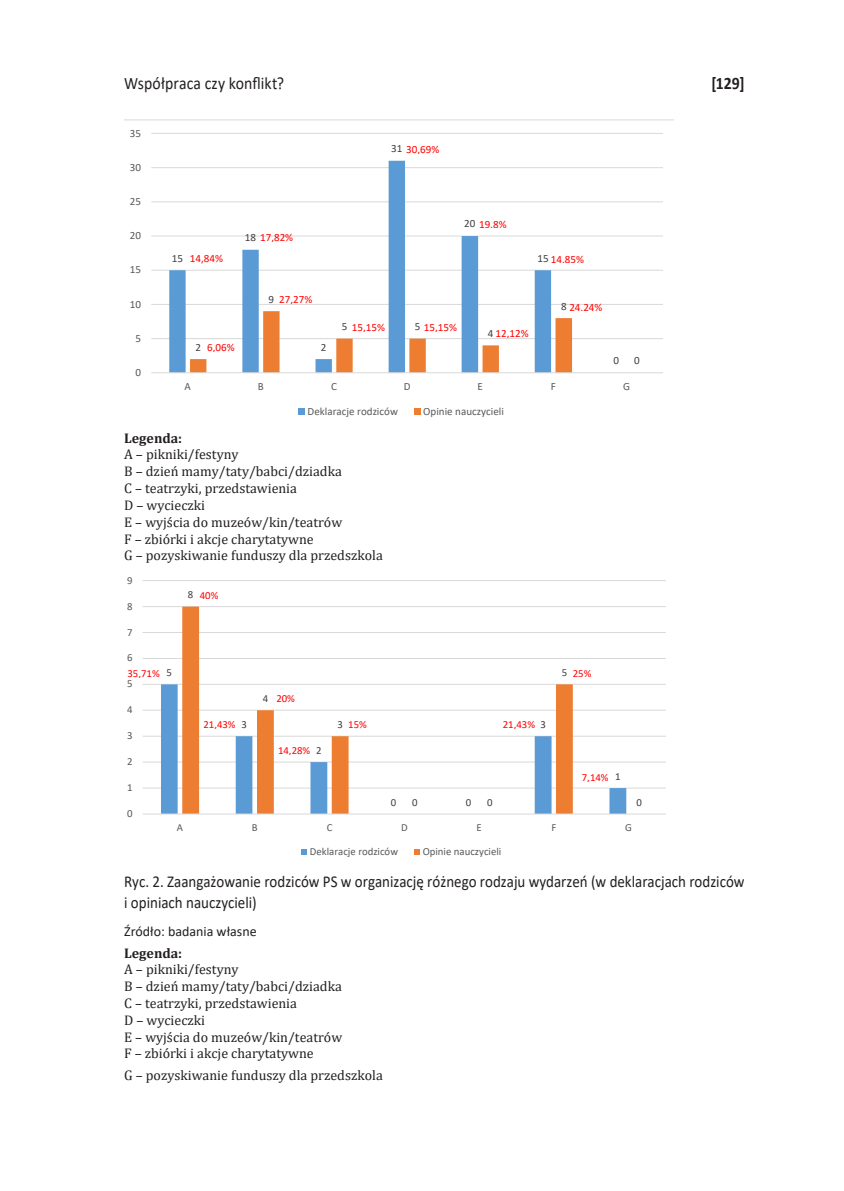
<style>
.page{position:relative;width:844px;height:1191px;background:#fff}
.page>*{position:absolute;margin:0;border:0;box-sizing:border-box;transform-origin:0 0}
.t1{font:17.5px "Calibri";letter-spacing:.005em;color:#231f20;scale:.9 1}
.t2{font:700 17.5px "Calibri";color:#231f20;scale:.9 1}
.t3{font:16.62px/21px "Calibri";color:#231f20;scale:.9 1}
.t4{font:14px/16.8px "Cambria";color:#231f20}
.t5{font:14px "Calibri";color:#231f20}
.t6{font:700 14px "Cambria";color:#231f20}
.t7{font:11.03px "Calibri";color:#f00}
.t8{font:11.03px "Calibri";color:#595959}
.t9{font:11.03px "Calibri";color:#404040}
.t10{font:10.85px "Calibri";color:#595959}
.t11{font:10.85px "Calibri";color:#f00}
.t12{font:10.85px "Calibri";color:#404040}
.s1{color:#404040}
</style>
<div class="page">
<svg style="left:124px;top:120px;width:549px;height:295px"></svg>
<svg style="left:142px;top:580px;width:524px;height:275px"></svg>
<p class="t1" style="left:124px;top:71px;width:179px">Współpraca czy konflikt?</p>
<p class="t2" style="left:711px;top:71px;width:38px">[129]</p>
<p class="t8" style="left:130px;top:125px;width:13px">35</p>
<p class="t8" style="left:130px;top:159px;width:13px">30</p>
<p class="t8" style="left:130px;top:194px;width:13px">25</p>
<p class="t8" style="left:130px;top:228px;width:13px">20</p>
<p class="t8" style="left:130px;top:262px;width:13px">15</p>
<p class="t8" style="left:130px;top:296px;width:13px">10</p>
<p class="t8" style="left:135px;top:330px;width:7px">5</p>
<p class="t8" style="left:135px;top:364px;width:7px">0</p>
<p class="t7" style="left:391px;top:142px;width:50px"><span class="s1">31</span> 30,69%</p>
<p class="t9" style="left:172px;top:250px;width:13px">15</p>
<p class="t7" style="left:190px;top:251px;width:35px">14,84%</p>
<p class="t7" style="left:245px;top:230px;width:50px"><span class="s1">18</span> 17,82%</p>
<p class="t9" style="left:268px;top:291px;width:7px">9</p>
<p class="t7" style="left:279px;top:292px;width:35px">27,27%</p>
<p class="t9" style="left:195px;top:339px;width:7px">2</p>
<p class="t7" style="left:207px;top:340px;width:29px">6,06%</p>
<p class="t9" style="left:321px;top:339px;width:7px">2</p>
<p class="t7" style="left:464px;top:216px;width:44px"><span class="s1">20</span> 19,8%</p>
<p class="t7" style="left:537px;top:251px;width:48px"><span class="s1">15</span> 14,85%</p>
<p class="t7" style="left:341px;top:319px;width:45px"><span class="s1">5</span> 15,15%</p>
<p class="t7" style="left:414px;top:319px;width:44px"><span class="s1">5</span> 15,15%</p>
<p class="t7" style="left:488px;top:326px;width:42px"><span class="s1">4</span> 12,12%</p>
<p class="t7" style="left:561px;top:299px;width:43px"><span class="s1">8</span> 24,24%</p>
<p class="t9" style="left:613px;top:353px;width:7px">0</p>
<p class="t9" style="left:634px;top:353px;width:7px">0</p>
<p class="t8" style="left:184px;top:379px;width:8px">A</p>
<p class="t8" style="left:258px;top:379px;width:8px">B</p>
<p class="t8" style="left:331px;top:379px;width:7px">C</p>
<p class="t8" style="left:403px;top:379px;width:8px">D</p>
<p class="t8" style="left:477px;top:379px;width:7px">E</p>
<p class="t8" style="left:550px;top:379px;width:7px">F</p>
<p class="t8" style="left:623px;top:379px;width:8px">G</p>
<p class="t8" style="left:307px;top:403px;width:92px">Deklaracje rodziców</p>
<p class="t8" style="left:423px;top:403px;width:82px">Opinie nauczycieli</p>
<p class="t6" style="left:124px;top:428px;width:60px">Legenda:</p>
<p class="t4" style="left:124px;top:446px;width:260px">A – pikniki/festyny<br>B – dzień mamy/taty/babci/dziadka<br>C – teatrzyki, przedstawienia<br>D – wycieczki<br>E – wyjścia do muzeów/kin/teatrów<br>F – zbiórki i akcje charytatywne<br>G – pozyskiwanie funduszy dla przedszkola</p>
<p class="t10" style="left:127px;top:572px;width:7px">9</p>
<p class="t10" style="left:127px;top:598px;width:7px">8</p>
<p class="t10" style="left:127px;top:624px;width:7px">7</p>
<p class="t10" style="left:127px;top:650px;width:7px">6</p>
<p class="t12" style="left:166px;top:665px;width:7px">5</p>
<p class="t11" style="left:127px;top:666px;width:34px">35,71%</p>
<p class="t10" style="left:127px;top:676px;width:7px">5</p>
<p class="t10" style="left:127px;top:702px;width:7px">4</p>
<p class="t10" style="left:127px;top:728px;width:7px">3</p>
<p class="t10" style="left:127px;top:754px;width:7px">2</p>
<p class="t10" style="left:127px;top:780px;width:7px">1</p>
<p class="t10" style="left:127px;top:806px;width:7px">0</p>
<p class="t12" style="left:188px;top:587px;width:7px">8</p>
<p class="t11" style="left:200px;top:587px;width:20px">40%</p>
<p class="t12" style="left:241px;top:716px;width:7px">3</p>
<p class="t11" style="left:203px;top:717px;width:34px">21,43%</p>
<p class="t12" style="left:262px;top:691px;width:7px">4</p>
<p class="t11" style="left:276px;top:691px;width:20px">20%</p>
<p class="t12" style="left:316px;top:742px;width:7px">2</p>
<p class="t11" style="left:278px;top:743px;width:34px">14,28%</p>
<p class="t12" style="left:337px;top:716px;width:7px">3</p>
<p class="t11" style="left:348px;top:717px;width:20px">15%</p>
<p class="t12" style="left:561px;top:665px;width:7px">5</p>
<p class="t11" style="left:572px;top:665px;width:20px">25%</p>
<p class="t12" style="left:540px;top:716px;width:7px">3</p>
<p class="t11" style="left:502px;top:717px;width:34px">21,43%</p>
<p class="t12" style="left:412px;top:794px;width:7px">0</p>
<p class="t12" style="left:487px;top:794px;width:7px">0</p>
<p class="t12" style="left:391px;top:794px;width:7px">0</p>
<p class="t12" style="left:465px;top:794px;width:7px">0</p>
<p class="t12" style="left:615px;top:768px;width:7px">1</p>
<p class="t11" style="left:581px;top:770px;width:28px">7,14%</p>
<p class="t12" style="left:636px;top:794px;width:7px">0</p>
<p class="t10" style="left:177px;top:820px;width:8px">A</p>
<p class="t10" style="left:252px;top:820px;width:7px">B</p>
<p class="t10" style="left:326px;top:820px;width:7px">C</p>
<p class="t10" style="left:401px;top:820px;width:8px">D</p>
<p class="t10" style="left:476px;top:820px;width:7px">E</p>
<p class="t10" style="left:551px;top:820px;width:6px">F</p>
<p class="t10" style="left:625px;top:820px;width:8px">G</p>
<p class="t10" style="left:310px;top:844px;width:90px">Deklaracje rodziców</p>
<p class="t10" style="left:422px;top:844px;width:80px">Opinie nauczycieli</p>
<p class="t3" style="left:124px;top:871px;width:690px">Ryc. 2. Zaangażowanie rodziców PS w organizację różnego rodzaju wydarzeń (w deklaracjach rodziców i opiniach nauczycieli)</p>
<p class="t5" style="left:124px;top:921px;width:134px">Źródło: badania własne</p>
<p class="t6" style="left:124px;top:943px;width:60px">Legenda:</p>
<p class="t4" style="left:124px;top:961px;width:219px">A – pikniki/festyny<br>B – dzień mamy/taty/babci/dziadka<br>C – teatrzyki, przedstawienia<br>D – wycieczki<br>E – wyjścia do muzeów/kin/teatrów<br>F – zbiórki i akcje charytatywne</p>
<p class="t4" style="left:124px;top:1067px;width:260px">G – pozyskiwanie funduszy dla przedszkola</p>
</div>
